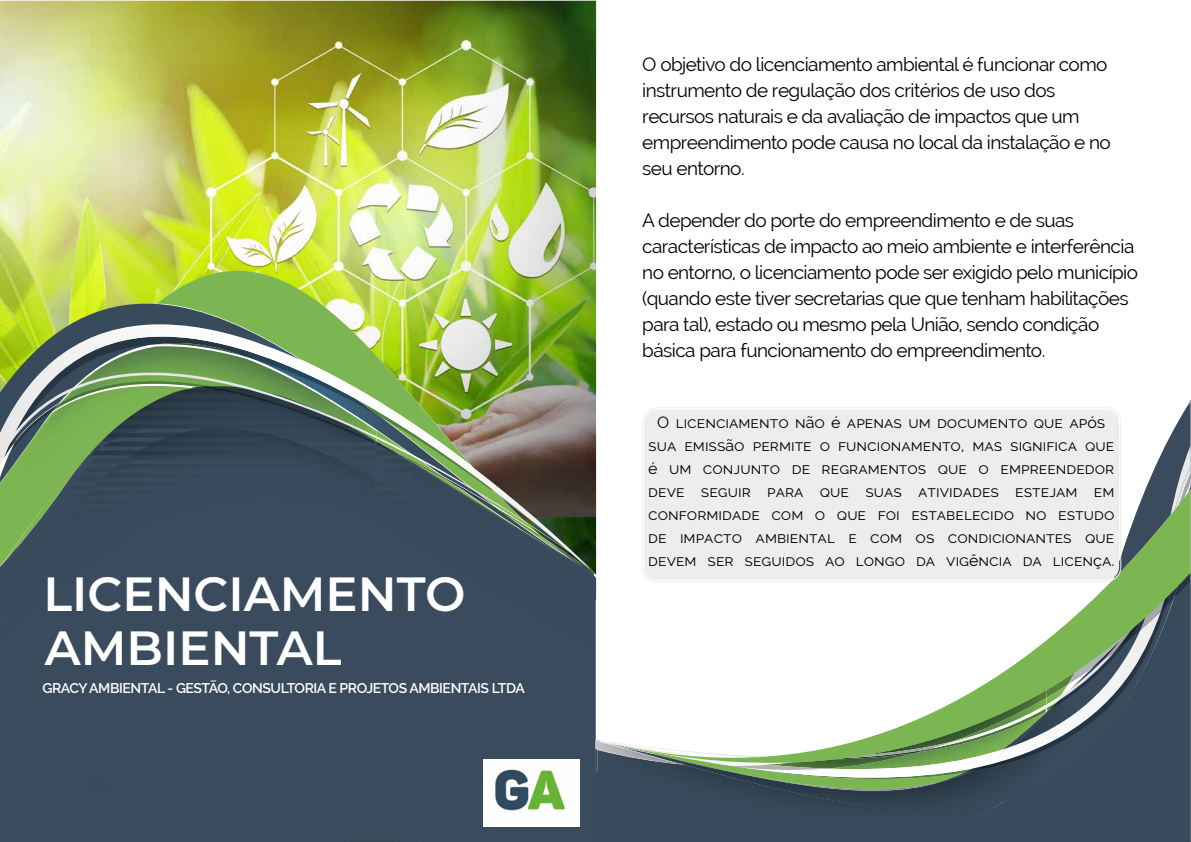
<style>
.page{position:relative;width:1191px;height:842px;background:#fff}
.page>*{position:absolute;margin:0;border:0;box-sizing:border-box;transform-origin:0 0}
.t1{font:600 48px "Montserrat";color:#fff}
.t2{font:19px/26px "Raleway";letter-spacing:-.03em;color:#000}
.t3{font:16px/23px "Raleway";color:#000;text-align:center}
.t4{font:600 14px "Raleway";letter-spacing:-.03em;color:#fff}
</style>
<div class="page">
<img style="left:0;top:1px;width:596px;height:426px">
<div style="left:0;top:600px;width:595px;height:242px;background:#394b5d"></div>
<svg style="left:0;top:304px;width:157px;height:21px;background:#8aa248"></svg>
<img style="left:157px;top:271px;width:432px;height:54px">
<div style="left:0;top:482px;width:590px;height:164px;background:#394b5d"></div>
<div style="left:0;top:569px;width:589px;height:53px;background:#394b5d"></div>
<svg style="left:349px;top:841px;width:46px;height:1px"></svg>
<img style="left:0;top:325px;width:589px;height:244px">
<img style="left:443px;top:566px;width:146px;height:4px">
<svg style="left:0;top:373px;width:589px;height:193px;background:#55695e"></svg>
<img style="left:88px;top:775px;width:33px;height:12px">
<img style="left:483px;top:760px;width:97px;height:66px">
<div style="left:595px;top:580px;width:595px;height:262px;background:#384b5c"></div>
<div style="left:597px;top:773px;width:411px;height:65px;background:#384b5c"></div>
<img style="left:595px;top:741px;width:1px;height:22px">
<svg style="left:596px;top:474px;width:594px;height:299px"></svg>
<svg style="left:608px;top:489px;width:582px;height:310px"></svg>
<div style="left:645px;top:410px;width:473px;height:169px;background:#ededed;border-radius:12px"></div>
<div style="left:642px;top:407px;width:479px;height:175px;border:1px solid #ededed;border-radius:15px"></div>
<div style="left:644px;top:409px;width:475px;height:171px;border:2px solid #ededed;border-radius:12px"></div>
<div style="left:647px;top:412px;width:469px;height:165px;border:1px solid #ededed;border-radius:9px"></div>
<h1 class="t1" style="left:44px;top:560px;width:423px">LICENCIAMENTO</h1>
<h1 class="t1" style="left:45px;top:613px;width:298px">AMBIENTAL</h1>
<p class="t4" style="left:42px;top:680px;width:484px">GRACY AMBIENTAL - GESTÃO, CONSULTORIA E PROJETOS AMBIENTAIS LTDA</p>
<p class="t2" style="left:642px;top:51px;width:470px">O objetivo do licenciamento ambiental é funcionar como instrumento de regulação dos critérios de uso dos recursos naturais e da avaliação de impactos que um empreendimento pode causa no local da instalação e no seu entorno.</p>
<p class="t2" style="left:642px;top:207px;width:497px">A depender do porte do empreendimento e de suas características de impacto ao meio ambiente e interferência no entorno, o licenciamento pode ser exigido pelo município (quando este tiver secretarias que que tenham habilitações para tal), estado ou mesmo pela União, sendo condição básica para funcionamento do empreendimento.</p>
<p class="t3" style="left:648px;top:411px;width:468px">O licenciamento não é apenas um documento que após sua emissão permite o funcionamento, mas significa que é um conjunto de regramentos que o empreendedor deve seguir para que suas atividades estejam em conformidade com o que foi estabelecido no estudo de impacto ambiental e com os condicionantes que devem ser seguidos ao longo da vigência da licença.</p>
</div>
